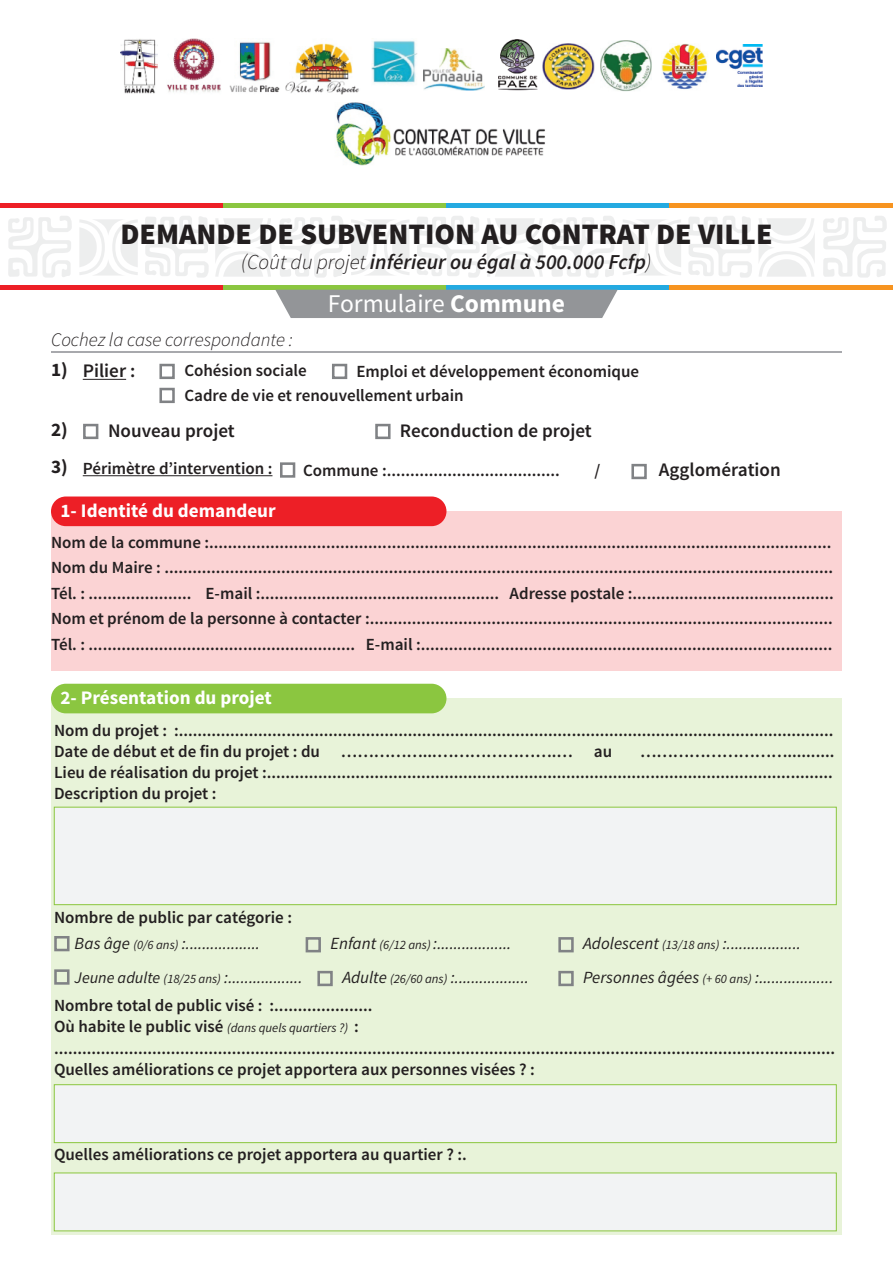
<style>
.page{position:relative;width:893px;height:1263px;background:#fff}
.page>*{position:absolute;margin:0;border:0;box-sizing:border-box;transform-origin:0 0}
.t1{font:900 29.7px "Source Sans Pro";color:#231f20}
.t2{font:25.5px "Source Sans Pro";color:#fff}
.t3{font:italic 600 21.3px "Source Sans Pro";color:#231f20}
.t4{font:600 19.2px "Source Sans Pro";color:#231f20}
.t5{font:700 19.2px "Source Sans Pro";color:#fff}
.t6{font:italic 300 19.2px "Source Sans Pro";color:#231f20}
.t7{font:700 19.2px/37.3px "Source Sans Pro";color:#231f20}
.t8{font:600 16.95px/21.3px "Source Sans Pro";color:#231f20}
.t9{font:italic 16.95px "Source Sans Pro";color:#231f20}
.s1{font-weight:300}
.s2{font-weight:700}
.s3{font-size:12.75px}
.s4{font-size:16.2px}
.s5{font-weight:400;font-style:italic;font-size:12.75px}
</style>
<div class="page">
<div style="left:51px;top:511px;width:791px;height:159px;background:#fbd3d4"></div>
<div style="left:51px;top:496px;width:395px;height:30px;background:#ed1f26;border-radius:15px"></div>
<svg style="left:823px;top:216px;width:64px;height:62px"></svg>
<svg style="left:759px;top:218px;width:56px;height:59px"></svg>
<svg style="left:688px;top:216px;width:64px;height:62px"></svg>
<svg style="left:623px;top:219px;width:58px;height:56px"></svg>
<svg style="left:552px;top:216px;width:63px;height:62px"></svg>
<svg style="left:487px;top:218px;width:56px;height:59px"></svg>
<svg style="left:417px;top:216px;width:63px;height:62px"></svg>
<svg style="left:351px;top:219px;width:58px;height:56px"></svg>
<svg style="left:280px;top:216px;width:63px;height:62px"></svg>
<svg style="left:215px;top:218px;width:56px;height:59px"></svg>
<svg style="left:145px;top:216px;width:64px;height:62px"></svg>
<svg style="left:79px;top:219px;width:59px;height:56px"></svg>
<svg style="left:8px;top:216px;width:64px;height:62px"></svg>
<div style="left:0;top:203px;width:223px;height:5px;background:#ed1f26"></div>
<div style="left:223px;top:203px;width:223px;height:5px;background:#8bc640"></div>
<div style="left:446px;top:203px;width:224px;height:5px;background:#24aae1"></div>
<div style="left:670px;top:203px;width:223px;height:5px;background:#f79420"></div>
<div style="left:0;top:285px;width:223px;height:5px;background:#ed1f26"></div>
<div style="left:223px;top:285px;width:223px;height:5px;background:#8bc640"></div>
<div style="left:446px;top:285px;width:224px;height:5px;background:#24aae1"></div>
<div style="left:670px;top:285px;width:223px;height:5px;background:#f79420"></div>
<div style="left:83px;top:424px;width:15px;height:15px;background:#fff;border:3px solid #808285"></div>
<div style="left:375px;top:424px;width:16px;height:15px;background:#fff;border:3px solid #808285"></div>
<div style="left:631px;top:464px;width:16px;height:15px;background:#fff;border:3px solid #808285"></div>
<div style="left:280px;top:462px;width:15px;height:16px;background:#fff;border:3px solid #808285"></div>
<hr style="left:83px;top:379px;width:43px;height:1px;background:#231f20">
<hr style="left:83px;top:475px;width:189px;height:1px;background:#231f20">
<div style="left:159px;top:364px;width:16px;height:15px;background:#fff;border:3px solid #808285"></div>
<div style="left:159px;top:388px;width:16px;height:15px;background:#fff;border:3px solid #808285"></div>
<div style="left:332px;top:364px;width:15px;height:15px;background:#fff;border:3px solid #808285"></div>
<hr style="left:51px;top:351px;width:791px;height:2px;background:#a8a9ad">
<img style="left:336px;top:102px;width:209px;height:64px">
<img style="left:120px;top:39px;width:38px;height:55px">
<img style="left:167px;top:39px;width:54px;height:53px">
<img style="left:229px;top:42px;width:51px;height:51px">
<img style="left:285px;top:43px;width:74px;height:52px">
<img style="left:371px;top:40px;width:46px;height:44px">
<img style="left:424px;top:49px;width:61px;height:41px">
<img style="left:499px;top:39px;width:39px;height:51px">
<img style="left:542px;top:43px;width:53px;height:46px">
<img style="left:601px;top:40px;width:50px;height:51px">
<img style="left:661px;top:43px;width:47px;height:47px">
<img style="left:716px;top:44px;width:46px;height:43px">
<div style="left:275px;top:290px;width:343px;height:28px;background:#939598"></div>
<div style="left:51px;top:698px;width:791px;height:537px;background:#e8f3d9"></div>
<div style="left:51px;top:684px;width:395px;height:29px;background:#8bc640;border-radius:15px"></div>
<div style="left:306px;top:937px;width:15px;height:15px;border:3px solid #808285"></div>
<div style="left:558px;top:937px;width:16px;height:15px;border:3px solid #808285"></div>
<div style="left:317px;top:971px;width:16px;height:15px;border:3px solid #808285"></div>
<div style="left:558px;top:971px;width:16px;height:15px;border:3px solid #808285"></div>
<div style="left:54px;top:969px;width:16px;height:16px;border:3px solid #808285"></div>
<div style="left:54px;top:936px;width:16px;height:15px;border:3px solid #808285"></div>
<div style="left:54px;top:807px;width:783px;height:98px;background:#f2f3f4;border:1px solid #8bc63e"></div>
<div style="left:54px;top:1084px;width:783px;height:59px;background:#f2f3f4;border:1px solid #8bc63e"></div>
<div style="left:54px;top:1172px;width:783px;height:59px;background:#f2f3f4"></div>
<h1 class="t1" style="left:120px;top:215px;width:654px">DEMANDE DE SUBVENTION AU CONTRAT DE VILLE</h1>
<p class="t3" style="left:241px;top:249px;width:412px"><span class="s1">(Coût du projet</span> inférieur ou égal à 500.000 Fcfp<span class="s1">)</span></p>
<p class="t6" style="left:51px;top:328px;width:243px">Cochez la case correspondante :</p>
<h2 class="t2" style="left:328px;top:288px;width:239px">Formulaire <span class="s2">Commune</span></h2>
<p class="t7" style="left:51px;top:351px;width:18px">1)</p>
<p class="t8" style="left:184px;top:358px;width:281px;line-height:25px">Cohésion sociale<br>Cadre de vie et renouvellement urbain</p>
<p class="t4" style="left:83px;top:359px;width:54px">Pilier :</p>
<p class="t8" style="left:356px;top:361px;width:284px">Emploi et développement économique</p>
<p class="t7" style="left:51px;top:411px;width:18px">2)<br>3)</p>
<p class="t4" style="left:108px;top:419px;width:128px">Nouveau projet</p>
<p class="t8" style="left:83px;top:458px;width:191px">Périmètre d’intervention :</p>
<p class="t5" style="left:61px;top:498px;width:217px">1- Identité du demandeur</p>
<p class="t4" style="left:400px;top:419px;width:193px">Reconduction de projet</p>
<p class="t8" style="left:303px;top:460px;width:258px">Commune :.....................................</p>
<p class="t8" style="left:595px;top:460px;width:7px">/</p>
<p class="t4" style="left:659px;top:457px;width:123px">Agglomération</p>
<p class="t8" style="left:51px;top:530px;width:784px;line-height:25.5px">Nom de la commune :.....................................................................................................................................<br>Nom du Maire : ...............................................................................................................................................<br>Tél. : ...................... E-mail :................................................... Adresse postale :...........................................<br>Nom et prénom de la personne à contacter :...................................................................................................<br>Tél. : ......................................................... E-mail :........................................................................................</p>
<p class="t5" style="left:61px;top:685px;width:213px">2- Présentation du projet</p>
<p class="t8" style="left:54px;top:720px;width:781px">Nom du projet : :............................................................................................................................................<br>Date de début et de fin du projet : du ……………...………………….… au</p>
<p class="t8" style="left:54px;top:741px;width:782px;text-align:justify;text-indent:586px">………………………..........<br>Lieu de réalisation du projet :.........................................................................................................................<br>Description du projet :</p>
<p class="t8" style="left:54px;top:907px;width:240px">Nombre de public par catégorie :</p>
<p class="t9" style="left:75px;top:933px;width:187px">Bas âge <span class="s3">(0/6 ans)</span> :..................</p>
<p class="t9" style="left:331px;top:933px;width:182px">Enfant <span class="s3">(6/12 ans)</span> :..................</p>
<p class="t9" style="left:583px;top:933px;width:219px">Adolescent <span class="s3">(13/18 ans)</span> :..................</p>
<p class="t9" style="left:75px;top:967px;width:229px"><span class="s4">Jeune adulte</span> <span class="s3">(18/25 ans)</span> :..................</p>
<p class="t9" style="left:342px;top:967px;width:188px">Adulte <span class="s3">(26/60 ans)</span> :..................</p>
<p class="t9" style="left:583px;top:967px;width:252px">Personnes âgées <span class="s3">(+ 60 ans)</span> :..................</p>
<p class="t8" style="left:54px;top:995px;width:783px">Nombre total de public visé : :.....................<br>Où habite le public visé <span class="s5">(dans quels quartiers ?)</span> : .......................................................................................................................................................................<br>Quelles améliorations ce projet apportera aux personnes visées ? :</p>
<p class="t8" style="left:54px;top:1144px;width:414px">Quelles améliorations ce projet apportera au quartier ? :.</p>
</div>
